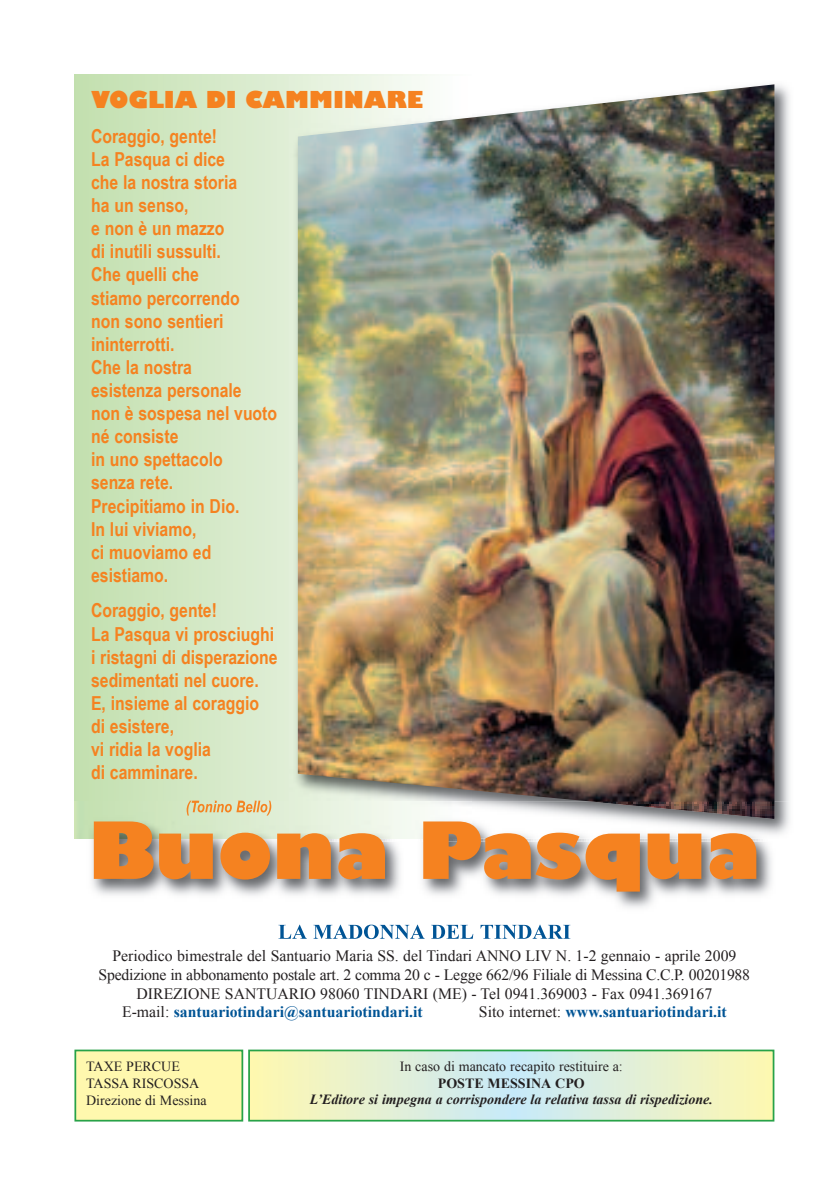
<style>
.page{position:relative;width:834px;height:1196px;background:#fff}
.page>*{position:absolute;margin:0;border:0;box-sizing:border-box;transform-origin:0 0}
.t1{font:800 77px "Gill Sans";color:#f58220}
.t2{font:800 22.75px "Gill Sans";color:#f58220}
.t3{font:700 19.25px/23.1px "Arial Narrow";color:#f58220}
.t4{font:15.75px "Times New Roman";color:#231f20}
.t5{font:700 15.75px "Times New Roman";color:#005495}
.t6{font:14px/16.8px "Times New Roman";color:#231f20}
.t7{font:italic 700 14px "Times New Roman";color:#231f20}
.t8{font:700 14px "Times New Roman";color:#231f20}
.s1{font-weight:400;color:#231f20}
</style>
<div class="page">
<div style="left:76px;top:1051px;width:165px;height:68px;background:#fff8ae"></div>
<div style="left:74px;top:1049px;width:169px;height:72px;border:2px solid #28a248"></div>
<svg style="left:251px;top:1052px;width:520px;height:66px"></svg>
<div style="left:248px;top:1049px;width:526px;height:72px;border:2px solid #28a248"></div>
<svg style="left:74px;top:74px;width:357px;height:727px"></svg>
<img style="left:289px;top:76px;width:501px;height:725px">
<img style="left:298px;top:84px;width:476px;height:717px">
<img style="left:74px;top:801px;width:716px;height:139px">
<img style="left:278px;top:924px;width:116px;height:15px">
<img style="left:74px;top:801px;width:215px;height:37px">
<img style="left:594px;top:801px;width:180px;height:18px">
<img style="left:186px;top:801px;width:81px;height:14px">
<p class="t2" style="left:91px;top:86px;width:333px">VOGLIA DI CAMMINARE</p>
<p class="t3" style="left:91px;top:124px;width:187px">Coraggio, gente!<br>La Pasqua ci dice<br>che la nostra storia<br>ha un senso,<br>e non è un mazzo<br>di inutili sussulti.<br>Che quelli che<br>stiamo percorrendo<br>non sono sentieri ininterrotti.<br>Che la nostra<br>esistenza personale<br>non è sospesa nel vuoto né consiste<br>in uno spettacolo<br>senza rete.<br>Precipitiamo in Dio.<br>In lui viviamo,<br>ci muoviamo ed esistiamo.</p>
<p class="t3" style="left:91px;top:599px;width:188px">Coraggio, gente!<br>La Pasqua vi prosciughi i ristagni di disperazione sedimentati nel cuore.<br>E, insieme al coraggio di esistere,<br>vi ridia la voglia<br>di camminare.</p>
<h1 class="t1" style="left:88px;top:802px;width:673px">Buona Pasqua</h1>
<p class="t4" style="left:112px;top:946px;width:625px">Periodico bimestrale del Santuario Maria SS. del Tindari ANNO LIV N. 1-2 gennaio - aprile 2009</p>
<p class="t4" style="left:99px;top:965px;width:653px">Spedizione in abbonamento postale art. 2 comma 20 c - Legge 662/96 Filiale di Messina C.C.P. 00201988</p>
<p class="t4" style="left:136px;top:984px;width:577px">DIREZIONE SANTUARIO 98060 TINDARI (ME) - Tel 0941.369003 - Fax 0941.369167</p>
<p class="t5" style="left:122px;top:1003px;width:302px"><span class="s1">E-mail:</span> santuariotindari@santuariotindari.it</p>
<p class="t5" style="left:479px;top:1003px;width:249px"><span class="s1">Sito internet:</span> www.santuariotindari.it</p>
<p class="t6" style="left:86px;top:1057px;width:122px">TAXE PERCUE<br>TASSA RISCOSSA<br>Direzione di Messina</p>
<p class="t6" style="left:399px;top:1057px;width:224px">In caso di mancato recapito restituire a:</p>
<p class="t8" style="left:437px;top:1075px;width:148px">POSTE MESSINA CPO</p>
<p class="t7" style="left:309px;top:1091px;width:404px">L’Editore si impegna a corrispondere la relativa tassa di rispedizione.</p>
</div>
